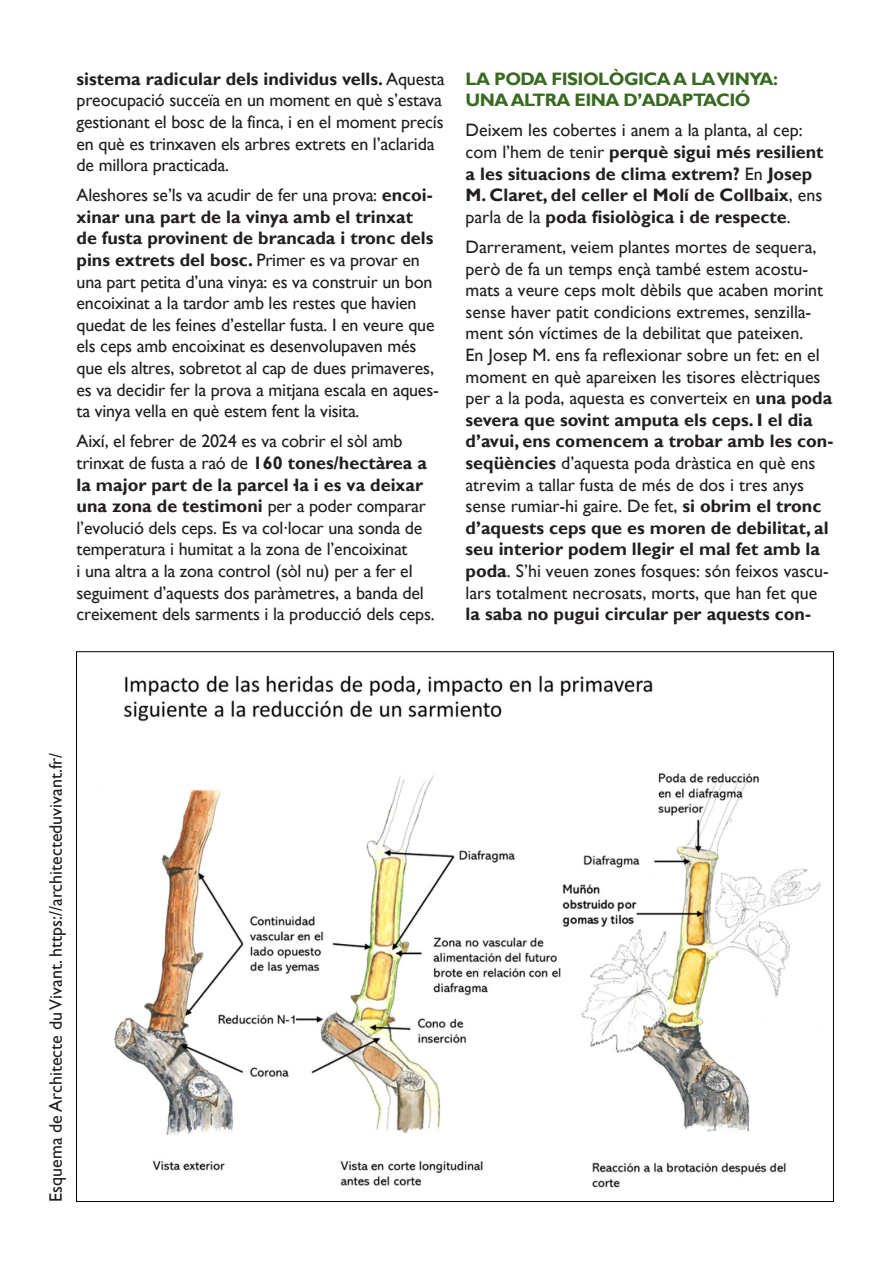
<style>
.page{position:relative;width:893px;height:1263px;background:#fff}
.page>*{position:absolute;margin:0;border:0;box-sizing:border-box;transform-origin:0 0}
.t1{font:18px/21.6px "Gill Sans";letter-spacing:-.01em;color:#231f20}
.t2{font:700 18px/21.6px "Gill Sans";color:#231f20}
.t3{font:18px "Gill Sans";color:#231f20}
.t4{font:700 18px/21.6px "Gill Sans";letter-spacing:-.03em;color:#386a21}
.s1{font-weight:700}
.s2{font-weight:400}
</style>
<div class="page">
<img style="left:114px;top:675px;width:707px;height:513px">
<p class="t1" style="left:77px;top:68px;width:369px"><span class="s1">sistema radicular dels individus vells.</span> Aquesta preocupació succeïa en un moment en què s’estava gestionant el bosc de la finca, i en el moment precís en què es trinxaven els arbres extrets en l’aclarida de millora practicada.</p>
<p class="t1" style="left:77px;top:185px;width:364px">Aleshores se’ls va acudir de fer una prova: <span class="s1">encoi&shy;xinar una part de la vinya amb el trinxat<br>de fusta provinent de brancada i tronc dels pins extrets del bosc.</span> Primer es va provar en una part petita d’una vinya: es va construir un bon encoixinat a la tardor amb les restes que havien quedat de les feines d’estellar fusta. I en veure que els ceps amb encoixinat es desenvolupaven més que els altres, sobretot al cap de dues primaveres, es va decidir fer la prova a mitjana escala en aques&shy;ta vinya vella en què estem fent la visita.</p>
<p class="t1" style="left:77px;top:431px;width:360px">Així, el febrer de 2024 es va cobrir el sòl amb trinxat de fusta a raó de <span class="s1">160 tones/hectàrea a la major part de la parcel·la i es va deixar una zona de testimoni</span> per a poder comparar l’evolució dels ceps. Es va col·locar una sonda de temperatura i humitat a la zona de l’encoixinat<br>i una altra a la zona control (sòl nu) per a fer el seguiment d’aquests dos paràmetres, a banda del creixement dels sarments i la producció dels ceps.</p>
<p class="t4" style="left:466px;top:68px;width:314px">LA PODA FISIOLÒGICA A LA VINYA:<br>UNA ALTRA EINA D’ADAPTACIÓ</p>
<p class="t2" style="left:466px;top:120px;width:359px"><span class="s2">Deixem les cobertes i anem a la planta, al cep: com l’hem de tenir</span> perquè sigui més resilient a les situacions de clima extrem? <span class="s2">En</span> Josep M. Claret, del celler el Molí de Collbaix<span class="s2">, ens parla de la</span> poda fisiològica i de respecte<span class="s2">.</span></p>
<p class="t1" style="left:466px;top:236px;width:369px">Darrerament, veiem plantes mortes de sequera, però de fa un temps ençà també estem acostu&shy;mats a veure ceps molt dèbils que acaben morint sense haver patit condicions extremes, senzilla&shy;ment són víctimes de la debilitat que pateixen.<br>En Josep M. ens fa reflexionar sobre un fet: en el moment en què apareixen les tisores elèctriques per a la poda, aquesta es converteix en <span class="s1">una poda severa que sovint amputa els ceps. I el dia d’avui, ens comencem a trobar amb les con&shy;seqüències</span> d’aquesta poda dràstica en què ens atrevim a tallar fusta de més de dos i tres anys sense rumiar-hi gaire. De fet, <span class="s1">si obrim el tronc d’aquests ceps que es moren de debilitat, al seu interior podem llegir el mal fet amb la poda</span>. S’hi veuen zones fosques: són feixos vascu&shy;lars totalment necrosats, morts, que han fet que <span class="s1">la saba no pugui circular per aquests con-</span></p>
<p class="t3" style="left:45px;top:1202px;width:451px;rotate:-90deg">Esquema de Architecte du Vivant. https://architecteduvivant.fr/</p>
</div>
